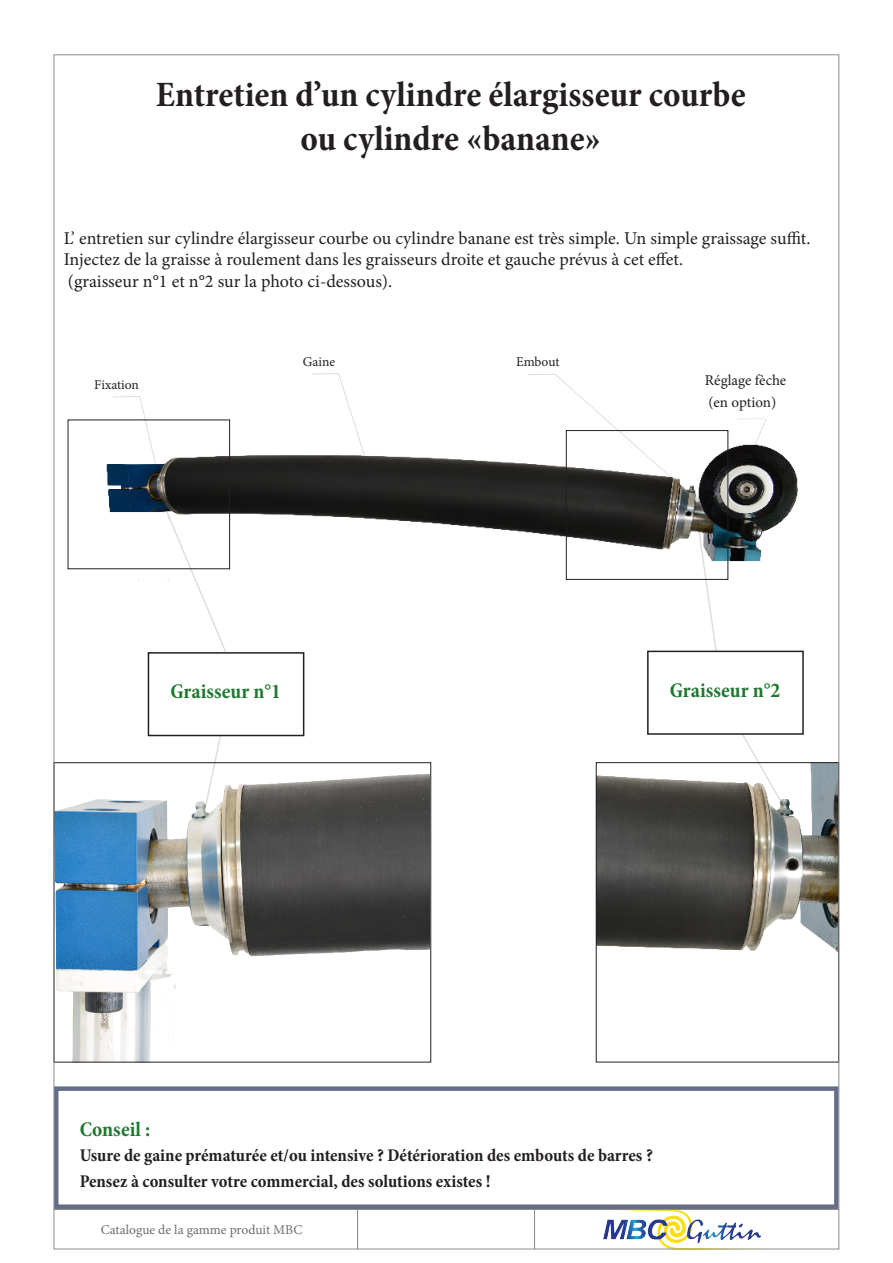
<style>
.page{position:relative;width:893px;height:1263px;background:#fff}
.page>*{position:absolute;margin:0;border:0;box-sizing:border-box;transform-origin:0 0}
.Sommaire_III{font:700 condensed 36px "Minion Pro";color:#231f20}
.Titre_TDM{font:700 condensed 21px "Minion Pro";color:#1f7830}
.t1{font:18px "Minion Pro";color:#231f20}
.Titre_TDM-2{font:700 condensed 18px "Minion Pro";letter-spacing:-.005em;color:#231f20}
.Titre_TDM-3{font:15px "Minion Pro";color:#231f20}
.t2{font:13.5px "Minion Pro";color:#6c6d70}
.Titre_TDM-4{font:13.5px "Minion Pro";color:#231f20}
</style>
<div class="page">
<div style="left:54px;top:1209px;width:304px;height:40px;border:1px solid #8b8d90"></div>
<div style="left:357px;top:1209px;width:178px;height:40px;border:1px solid #8b8d90"></div>
<img style="left:604px;top:1211px;width:158px;height:36px">
<div style="left:534px;top:1209px;width:305px;height:40px;border:1px solid #8b8d90"></div>
<img style="left:598px;top:764px;width:239px;height:188px">
<div style="left:54px;top:1086px;width:785px;height:123px;border:4px solid #656e86"></div>
<img style="left:56px;top:773px;width:373px;height:287px">
<img style="left:85px;top:419px;width:713px;height:161px">
<div style="left:566px;top:430px;width:162px;height:150px;border:1px solid #231f20"></div>
<svg style="left:691px;top:487px;width:29px;height:164px"></svg>
<svg style="left:202px;top:736px;width:29px;height:79px"></svg>
<svg style="left:722px;top:735px;width:65px;height:76px"></svg>
<svg style="left:113px;top:396px;width:117px;height:263px"></svg>
<svg style="left:312px;top:373px;width:54px;height:85px"></svg>
<svg style="left:528px;top:374px;width:156px;height:115px"></svg>
<svg style="left:738px;top:418px;width:29px;height:28px"></svg>
<div style="left:647px;top:651px;width:157px;height:84px;border:2px solid #231f20"></div>
<div style="left:148px;top:653px;width:156px;height:82px;background:#fff"></div>
<div style="left:148px;top:652px;width:156px;height:84px;border:2px solid #231f20"></div>
<p class="Sommaire_III" style="left:156px;top:70px;width:591px">Entretien d’un cylindre élargisseur courbe</p>
<p class="Sommaire_III" style="left:300px;top:113px;width:302px">ou cylindre «banane»</p>
<p class="t1" style="left:64px;top:226px;width:748px">L’ entretien sur cylindre élargisseur courbe ou cylindre banane est très simple. Un simple graissage suffit.</p>
<p class="t1" style="left:64px;top:247px;width:621px">Injectez de la graisse à roulement dans les graisseurs droite et gauche prévus à cet effet.</p>
<p class="t1" style="left:68px;top:269px;width:326px">(graisseur n°1 et n°2 sur la photo ci-dessous).</p>
<p class="Titre_TDM-4" style="left:94px;top:376px;width:46px">Fixation</p>
<p class="Titre_TDM-4" style="left:303px;top:353px;width:34px">Gaine</p>
<p class="Titre_TDM-4" style="left:516px;top:353px;width:45px">Embout</p>
<p class="Titre_TDM-3" style="left:705px;top:370px;width:83px">Réglage fèche</p>
<p class="Titre_TDM-3" style="left:708px;top:392px;width:69px">(en option)</p>
<p class="Titre_TDM" style="left:170px;top:677px;width:112px">Graisseur n°1</p>
<p class="Titre_TDM" style="left:670px;top:676px;width:112px">Graisseur n°2</p>
<p class="Titre_TDM" style="left:80px;top:1114px;width:72px">Conseil :</p>
<p class="Titre_TDM-2" style="left:80px;top:1143px;width:575px">Usure de gaine prématurée et/ou intensive ? Détérioration des embouts de barres ?</p>
<p class="Titre_TDM-2" style="left:80px;top:1169px;width:412px">Pensez à consulter votre commercial, des solutions existes !</p>
<p class="t2" style="left:101px;top:1220px;width:203px">Catalogue de la gamme produit MBC</p>
</div>
